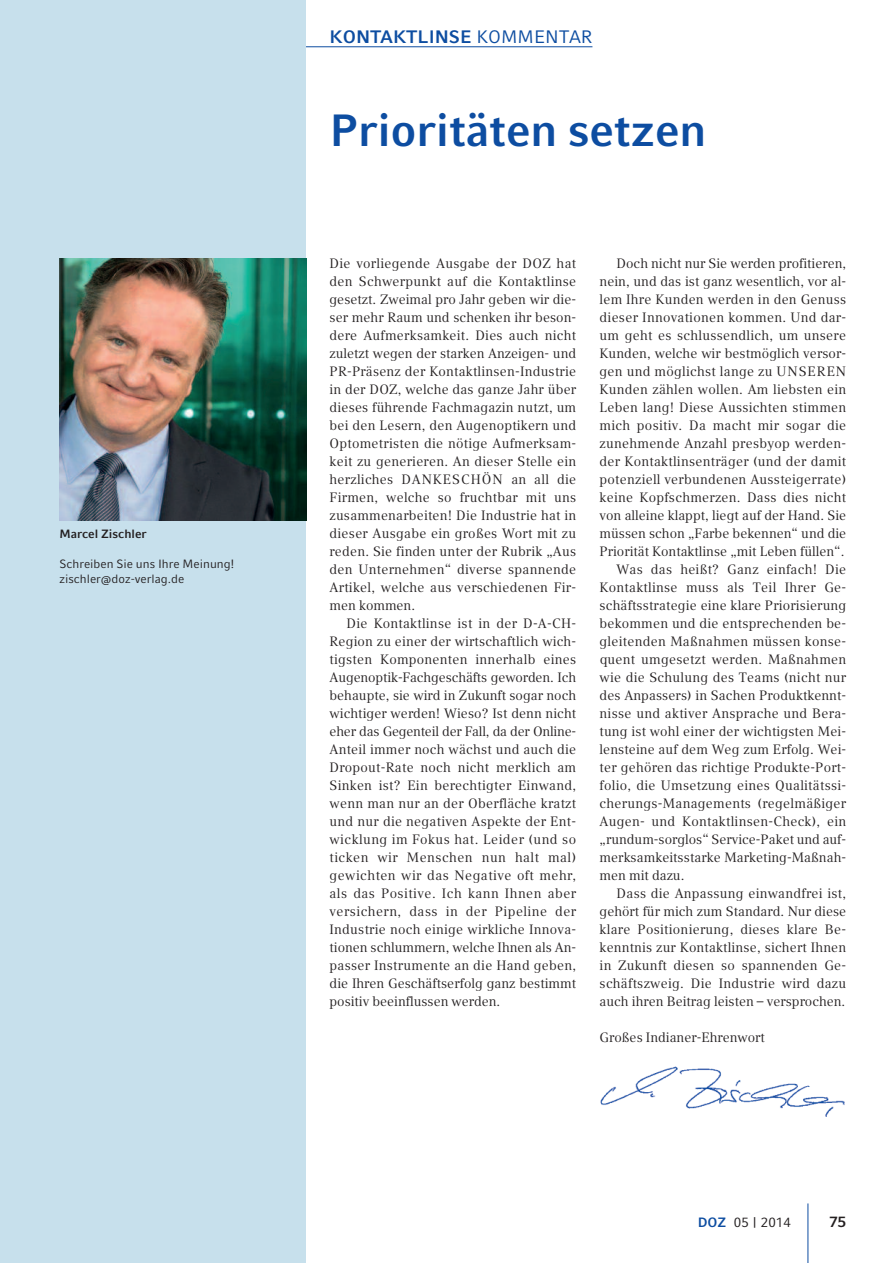
<style>
.page{position:relative;width:893px;height:1263px;background:#fff}
.page>*{position:absolute;margin:0;border:0;box-sizing:border-box;transform-origin:0 0}
.t1{font:700 45px "Compatil Fact LT Pro";color:#0d4da1}
.t2{font:700 18px "Compatil Fact LT Pro";color:#0d4da1}
.t3{font:700 15px "Compatil Fact LT Pro";color:#231f20}
.t4{font:13.5px/18px "Compatil Text LT Pro";letter-spacing:.02em;color:#231f20;text-align:justify}
.t5{font:13.5px "Compatil Text LT Pro";color:#231f20}
.t6{font:13.5px "Compatil Fact LT Pro";color:#231f20}
.t7{font:12px/15px "Compatil Fact LT Pro";color:#231f20}
.t8{font:700 12px "Compatil Fact LT Pro";color:#231f20}
.s1{font-weight:400}
.s2{font-weight:700;color:#0d4da1}
</style>
<div class="page">
<img style="left:600px;top:1066px;width:245px;height:51px">
<hr style="left:807px;top:1203px;width:1px;height:60px;background:#0d4da1">
<hr style="left:0;top:46px;width:592px;height:1px;background:#0d4da1">
<div style="left:0;top:0;width:306px;height:1263px;background:#c7e0ec"></div>
<img style="left:60px;top:258px;width:246px;height:262px">
<p class="t8" style="left:60px;top:529px;width:89px">Marcel Zischler</p>
<p class="t7" style="left:60px;top:557px;width:177px">Schreiben Sie uns Ihre Meinung! zischler@doz-verlag.de</p>
<h2 class="t2" style="left:330px;top:31px;width:265px">KONTAKTLINSE <span class="s1">KOMMENTAR</span></h2>
<h1 class="t1" style="left:330px;top:115px;width:379px">Prioritäten setzen</h1>
<p class="t4" style="left:330px;top:256px;width:248px">Die vorliegende Ausgabe der DOZ hat den Schwerpunkt auf die Kontaktlinse gesetzt. Zweimal pro Jahr geben wir die&shy;ser mehr Raum und schenken ihr beson&shy;dere Aufmerksamkeit. Dies auch nicht zuletzt wegen der starken Anzeigen- und PR-Präsenz der Kontaktlinsen-Industrie in der DOZ, welche das ganze Jahr über dieses führende Fachmagazin nutzt, um bei den Lesern, den Augenoptikern und Optometristen die nötige Aufmerksam&shy;keit zu generieren. An dieser Stelle ein herzliches DANKESCHÖN an all die Firmen, welche so fruchtbar mit uns zusammenarbeiten! Die Industrie hat in dieser Ausgabe ein großes Wort mit zu reden. Sie finden unter der Rubrik „Aus den Unternehmen“ diverse spannende Artikel, welche aus verschiedenen Fir&shy;men kommen.</p>
<p class="t4" style="left:330px;top:616px;width:248px;text-indent:17px">Die Kontaktlinse ist in der D-A-CH-Region zu einer der wirtschaftlich wich&shy;tigsten Komponenten innerhalb eines Augenoptik-Fachgeschäfts geworden. Ich behaupte, sie wird in Zukunft sogar noch wichtiger werden! Wieso? Ist denn nicht eher das Gegenteil der Fall, da der Online-Anteil immer noch wächst und auch die Dropout-Rate noch nicht merklich am Sinken ist? Ein berechtigter Einwand, wenn man nur an der Oberfläche kratzt und nur die negativen Aspekte der Ent&shy;wicklung im Fokus hat. Leider (und so ticken wir Menschen nun halt mal) gewichten wir das Negative oft mehr, als das Positive. Ich kann Ihnen aber versichern, dass in der Pipeline der Industrie noch einige wirkliche Innova&shy;tionen schlummern, welche Ihnen als An&shy;passer Instrumente an die Hand geben, die Ihren Geschäftserfolg ganz bestimmt positiv beeinflussen werden.</p>
<p class="t5" style="left:617px;top:259px;width:231px">Doch nicht nur Sie werden profitieren,</p>
<p class="t5" style="left:600px;top:277px;width:248px">nein, und das ist ganz wesentlich, vor al-</p>
<p class="t4" style="left:600px;top:292px;width:248px">lem Ihre Kunden werden in den Genuss</p>
<p class="t4" style="left:600px;top:310px;width:248px">dieser Innovationen kommen. Und dar-</p>
<p class="t4" style="left:600px;top:328px;width:248px">um geht es schlussendlich, um unsere</p>
<p class="t4" style="left:600px;top:346px;width:248px">Kunden, welche wir bestmöglich versor-</p>
<p class="t4" style="left:600px;top:364px;width:248px">gen und möglichst lange zu UNSEREN</p>
<p class="t4" style="left:600px;top:382px;width:248px">Kunden zählen wollen. Am liebsten ein</p>
<p class="t4" style="left:600px;top:400px;width:248px">Leben lang! Diese Aussichten stimmen</p>
<p class="t4" style="left:600px;top:418px;width:248px">mich positiv. Da macht mir sogar die</p>
<p class="t4" style="left:600px;top:436px;width:248px">zunehmende Anzahl presbyop werden-</p>
<p class="t4" style="left:600px;top:454px;width:248px">der Kontaktlinsenträger (und der damit</p>
<p class="t4" style="left:600px;top:472px;width:248px">potenziell verbundenen Aussteigerrate)</p>
<p class="t4" style="left:600px;top:490px;width:248px">keine Kopfschmerzen. Dass dies nicht</p>
<p class="t5" style="left:600px;top:511px;width:248px">von alleine klappt, liegt auf der Hand. Sie</p>
<p class="t5" style="left:600px;top:529px;width:248px">müssen schon „Farbe bekennen“ und die</p>
<p class="t5" style="left:600px;top:547px;width:246px">Priorität Kontaktlinse „mit Leben füllen“.</p>
<p class="t4" style="left:617px;top:562px;width:231px">Was das heißt? Ganz einfach! Die</p>
<p class="t4" style="left:600px;top:580px;width:248px">Kontaktlinse muss als Teil Ihrer Ge-</p>
<p class="t4" style="left:600px;top:598px;width:248px">schäftsstrategie eine klare Priorisierung</p>
<p class="t4" style="left:600px;top:616px;width:248px">bekommen und die entsprechenden be-</p>
<p class="t4" style="left:600px;top:634px;width:248px">gleitenden Maßnahmen müssen konse-</p>
<p class="t4" style="left:600px;top:652px;width:248px">quent umgesetzt werden. Maßnahmen</p>
<p class="t4" style="left:600px;top:670px;width:248px">wie die Schulung des Teams (nicht nur</p>
<p class="t4" style="left:600px;top:688px;width:248px">des Anpassers) in Sachen Produktkennt-</p>
<p class="t4" style="left:600px;top:706px;width:248px">nisse und aktiver Ansprache und Bera-</p>
<p class="t4" style="left:600px;top:724px;width:248px">tung ist wohl einer der wichtigsten Mei-</p>
<p class="t4" style="left:600px;top:742px;width:248px">lensteine auf dem Weg zum Erfolg. Wei-</p>
<p class="t4" style="left:600px;top:760px;width:248px">ter gehören das richtige Produkte-Port-</p>
<p class="t4" style="left:600px;top:778px;width:248px">folio, die Umsetzung eines Qualitätssi-</p>
<p class="t4" style="left:600px;top:796px;width:248px">cherungs-Managements (regelmäßiger</p>
<p class="t4" style="left:600px;top:814px;width:248px">Augen- und Kontaktlinsen-Check), ein</p>
<p class="t5" style="left:600px;top:835px;width:248px">„rundum-sorglos“ Service-Paket und auf-</p>
<p class="t4" style="left:600px;top:850px;width:248px">merksamkeitsstarke Marketing-Maßnah-</p>
<p class="t5" style="left:600px;top:871px;width:86px">men mit dazu.</p>
<p class="t4" style="left:617px;top:886px;width:231px">Dass die Anpassung einwandfrei ist,</p>
<p class="t5" style="left:600px;top:907px;width:248px">gehört für mich zum Standard. Nur diese</p>
<p class="t4" style="left:600px;top:922px;width:248px">klare Positionierung, dieses klare Be-</p>
<p class="t4" style="left:600px;top:940px;width:248px">kenntnis zur Kontaktlinse, sichert Ihnen</p>
<p class="t4" style="left:600px;top:958px;width:248px">in Zukunft diesen so spannenden Ge-</p>
<p class="t4" style="left:600px;top:976px;width:248px">schäftszweig. Die Industrie wird dazu</p>
<p class="t5" style="left:600px;top:997px;width:247px">auch ihren Beitrag leisten – versprochen.</p>
<p class="t5" style="left:600px;top:1033px;width:167px">Großes Indianer-Ehrenwort</p>
<p class="t6" style="left:698px;top:1217px;width:95px"><span class="s2">DOZ</span> 05 | 2014</p>
<p class="t3" style="left:829px;top:1216px;width:18px">75</p>
</div>
